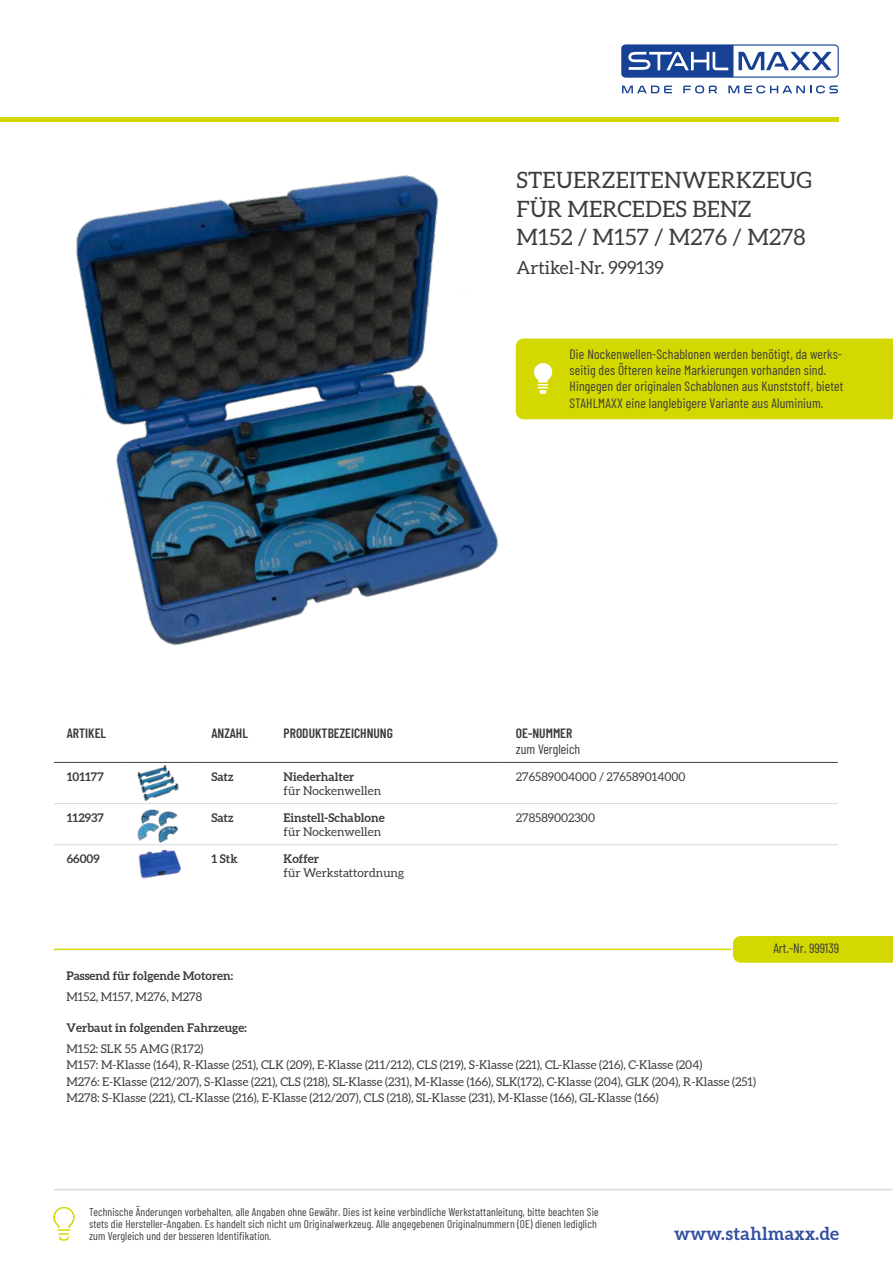
<style>
.page{position:relative;width:893px;height:1263px;background:#fff}
.page>*{position:absolute;margin:0;border:0;box-sizing:border-box;transform-origin:0 0}
.t1{font:22.5px/28.5px "Aleo";letter-spacing:.01em;color:#3c3c3b}
.t2{font:18px "Aleo";color:#3c3c3b}
.t3{font:700 18px "Aleo";letter-spacing:.02em;color:#32509e}
.t4{font:13.5px/16.2px "Barlow Condensed";letter-spacing:.01em;color:#3c3c3b}
.t5{font:600 13.5px "Barlow Condensed";color:#3c3c3b}
.t6{font:12px "Aleo";color:#3c3c3b}
.t7{font:700 12px "Aleo";color:#3c3c3b}
.t8{font:11.25px/12px "Barlow Condensed";letter-spacing:.01em;color:#3c3c3b}
</style>
<div class="page">
<svg style="left:683px;top:85px;width:34px;height:8px"></svg>
<svg style="left:728px;top:85px;width:110px;height:8px"></svg>
<svg style="left:622px;top:86px;width:50px;height:7px"></svg>
<svg style="left:621px;top:44px;width:218px;height:34px"></svg>
<hr style="left:0;top:118px;width:839px;height:4px;background:#d3d800">
<hr style="left:54px;top:1189px;width:839px;height:1px;background:#dadada">
<svg style="left:53px;top:1206px;width:22px;height:35px"></svg>
<img style="left:76px;top:175px;width:423px;height:470px">
<hr style="left:54px;top:949px;width:785px;height:1px;background:#d3d800">
<div style="left:731px;top:936px;width:162px;height:27px;background:#d3d800"></div>
<svg style="left:54px;top:761px;width:784px;height:41px"></svg>
<svg style="left:199px;top:763px;width:639px;height:39px"></svg>
<hr style="left:126px;top:763px;width:1px;height:40px;background:#fff">
<hr style="left:198px;top:763px;width:1px;height:40px;background:#fff">
<hr style="left:270px;top:763px;width:2px;height:40px;background:#fff">
<hr style="left:502px;top:763px;width:2px;height:40px;background:#fff">
<hr style="left:198px;top:716px;width:1px;height:46px;background:#fff">
<hr style="left:270px;top:716px;width:2px;height:46px;background:#fff">
<hr style="left:502px;top:716px;width:2px;height:46px;background:#fff">
<hr style="left:54px;top:762px;width:72px;height:1px;background:#3c3c3b">
<hr style="left:126px;top:762px;width:73px;height:1px;background:#3c3c3b">
<hr style="left:199px;top:762px;width:72px;height:1px;background:#3c3c3b">
<hr style="left:271px;top:762px;width:232px;height:1px;background:#3c3c3b">
<hr style="left:503px;top:762px;width:335px;height:1px;background:#3c3c3b">
<hr style="left:54px;top:803px;width:72px;height:1px;background:#dadada">
<hr style="left:126px;top:803px;width:73px;height:1px;background:#dadada">
<hr style="left:199px;top:803px;width:72px;height:1px;background:#dadada">
<hr style="left:271px;top:803px;width:232px;height:1px;background:#dadada">
<hr style="left:503px;top:803px;width:335px;height:1px;background:#dadada">
<hr style="left:54px;top:844px;width:72px;height:1px;background:#dadada">
<hr style="left:126px;top:844px;width:73px;height:1px;background:#dadada">
<hr style="left:199px;top:844px;width:72px;height:1px;background:#dadada">
<hr style="left:271px;top:844px;width:232px;height:1px;background:#dadada">
<hr style="left:503px;top:844px;width:335px;height:1px;background:#dadada">
<img style="left:127px;top:763px;width:55px;height:38px">
<img style="left:137px;top:809px;width:41px;height:34px">
<img style="left:138px;top:849px;width:43px;height:30px">
<div style="left:515px;top:338px;width:378px;height:82px;background:#d3d800"></div>
<p class="t1" style="left:517px;top:167px;width:297px">STEUERZEITENWERKZEUG<br>FÜR MERCEDES BENZ<br>M152 / M157 / M276 / M278</p>
<p class="t2" style="left:517px;top:257px;width:149px">Artikel-Nr. 999139</p>
<p class="t4" style="left:570px;top:345px;width:275px">Die Nockenwellen-Schablonen werden benötigt, da werks&shy;seitig des Öfteren keine Markierungen vorhanden sind.<br>Hingegen der originalen Schablonen aus Kunststoff, bietet STAHLMAXX eine langlebigere Variante aus Aluminium.</p>
<p class="t5" style="left:67px;top:723px;width:41px">ARTIKEL</p>
<p class="t5" style="left:211px;top:723px;width:38px">ANZAHL</p>
<p class="t5" style="left:284px;top:723px;width:111px">PRODUKTBEZEICHNUNG</p>
<p class="t5" style="left:516px;top:723px;width:58px">OE-NUMMER</p>
<p class="t4" style="left:516px;top:740px;width:66px">zum Vergleich</p>
<p class="t7" style="left:67px;top:769px;width:39px">101177</p>
<p class="t7" style="left:211px;top:769px;width:24px">Satz</p>
<p class="t7" style="left:284px;top:769px;width:72px">Niederhalter</p>
<p class="t6" style="left:284px;top:784px;width:99px">für Nockenwellen</p>
<p class="t6" style="left:516px;top:769px;width:171px">276589004000 / 276589014000</p>
<p class="t7" style="left:67px;top:810px;width:39px">112937</p>
<p class="t7" style="left:211px;top:810px;width:24px">Satz</p>
<p class="t7" style="left:284px;top:810px;width:103px">Einstell-Schablone</p>
<p class="t6" style="left:284px;top:825px;width:99px">für Nockenwellen</p>
<p class="t7" style="left:67px;top:851px;width:34px">66009</p>
<p class="t7" style="left:211px;top:851px;width:28px">1 Stk</p>
<p class="t7" style="left:284px;top:851px;width:37px">Koffer</p>
<p class="t6" style="left:284px;top:866px;width:122px">für Werkstattordnung</p>
<p class="t6" style="left:516px;top:810px;width:81px">278589002300</p>
<p class="t7" style="left:66px;top:968px;width:168px">Passend für folgende Motoren:</p>
<p class="t6" style="left:66px;top:990px;width:137px">M152, M157, M276, M278</p>
<p class="t7" style="left:66px;top:1020px;width:182px">Verbaut in folgenden Fahrzeuge:</p>
<p class="t6" style="left:66px;top:1041px;width:139px">M152: SLK 55 AMG (R172)</p>
<p class="t6" style="left:66px;top:1058px;width:637px">M157: M-Klasse (164), R-Klasse (251), CLK (209), E-Klasse (211/212), CLS (219), S-Klasse (221), CL-Klasse (216), C-Klasse (204)</p>
<p class="t6" style="left:66px;top:1074px;width:691px">M276: E-Klasse (212/207), S-Klasse (221), CLS (218), SL-Klasse (231), M-Klasse (166), SLK(172), C-Klasse (204), GLK (204), R-Klasse (251)</p>
<p class="t6" style="left:66px;top:1091px;width:594px">M278: S-Klasse (221), CL-Klasse (216), E-Klasse (212/207), CLS (218), SL-Klasse (231), M-Klasse (166), GL-Klasse (166)</p>
<p class="t4" style="left:773px;top:939px;width:67px">Art.-Nr. 999139</p>
<p class="t8" style="left:89px;top:1205px;width:511px">Technische Änderungen vorbehalten, alle Angaben ohne Gewähr. Dies ist keine verbindliche Werkstattanleitung, bitte beachten Sie stets die Hersteller-Angaben. Es handelt sich nicht um Originalwerkzeug. Alle angegebenen Originalnummern (OE) dienen lediglich zum Vergleich und der besseren Identifikation.</p>
<h2 class="t3" style="left:674px;top:1223px;width:166px">www.stahlmaxx.de</h2>
</div>
